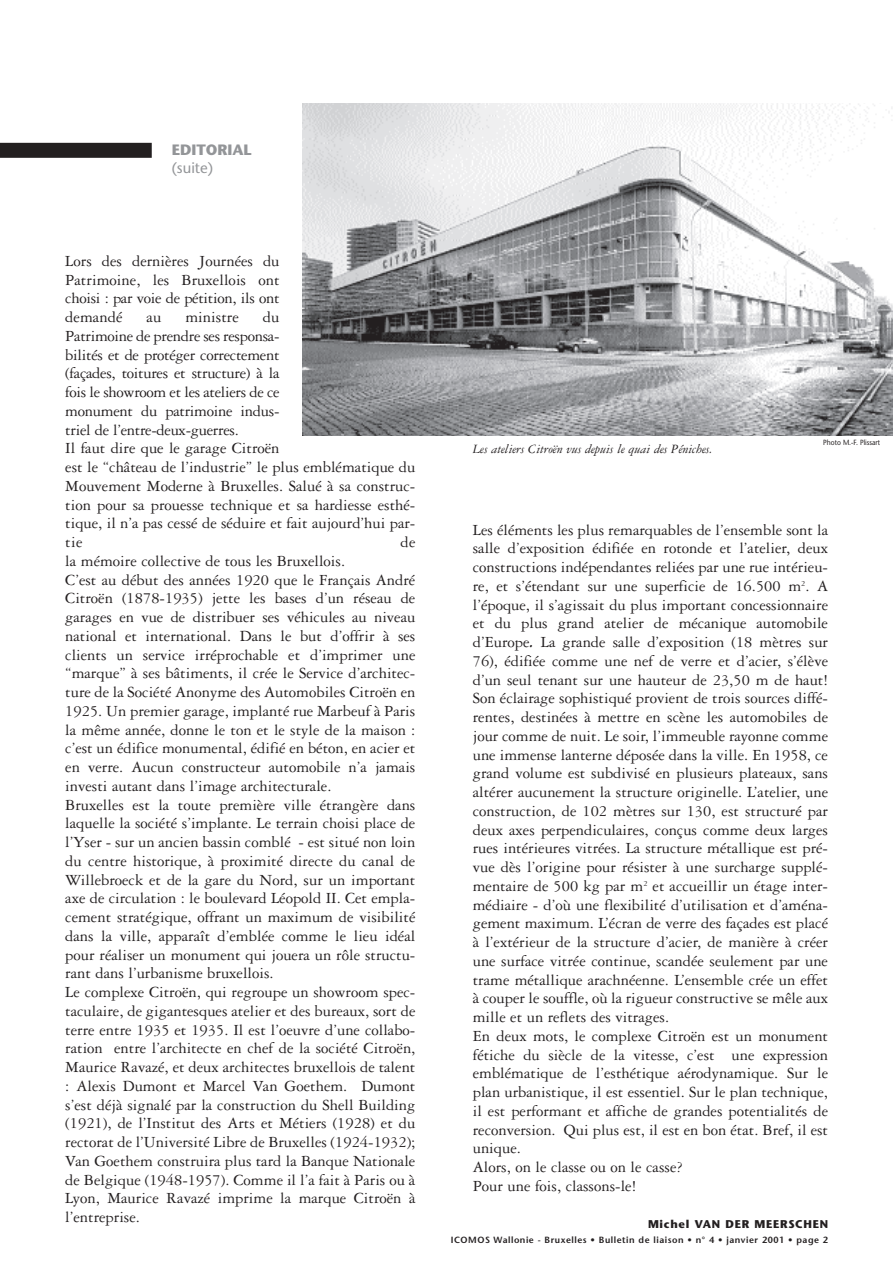
<style>
.page{position:relative;width:893px;height:1263px;background:#fff}
.page>*{position:absolute;margin:0;border:0;box-sizing:border-box;transform-origin:0 0}
.t1{font:16.5px/18.8px "Garamond Three";color:#231f20}
.t2{font:700 15px "Stone Sans";color:#939598}
.t3{font:15px "Stone Sans";color:#939598}
.t4{font:italic 13.5px "Garamond Three";color:#231f20}
.t5{font:700 11.25px "Stone Sans";letter-spacing:.065em;color:#231f20}
.t6{font:600 9px "Stone Sans";letter-spacing:.055em;color:#231f20}
.t7{font:7.5px "Stone Sans";color:#231f20;scale:.9 1}
.s1{font-weight:700;font-style:italic}
</style>
<div class="page">
<div style="left:0;top:143px;width:152px;height:15px;background:#231f20"></div>
<img style="left:302px;top:104px;width:590px;height:331px">
<p class="t2" style="left:172px;top:144px;width:82px">EDITORIAL</p>
<p class="t3" style="left:172px;top:162px;width:43px">(suite)</p>
<p class="t1" style="left:65px;top:253px;width:216px;text-align:justify">Lors des dernières Journées du Patrimoine, les Bruxellois ont choisi : par voie de pétition, ils ont demandé</p>
<p class="t1" style="left:65px;top:309px;width:351px;text-indent:198px">du<br>Patrimoine de prendre ses responsa-<br>bilités et de protéger correctement<br>(façades, toitures et structure) à la<br>fois le showroom et les ateliers de ce<br>monument du patrimoine indus-<br>triel de l’entre-deux-guerres.<br>Il faut dire que le garage Citroën<br>est le “château de l’industrie” le plus emblématique du Mouvement Moderne à Bruxelles. Salué à sa construc&shy;tion pour sa prouesse technique et sa hardiesse esthé&shy;tique, il n’a pas cessé de séduire et fait aujourd’hui par&shy;tie</p>
<p class="t1" style="left:146px;top:309px;width:16px">au</p>
<p class="t1" style="left:185px;top:309px;width:55px">ministre</p>
<p class="t1" style="left:400px;top:534px;width:16px">de</p>
<p class="t1" style="left:65px;top:553px;width:351px">la mémoire collective de tous les Bruxellois.<br>C’est au début des années 1920 que le Français André Citroën (1878-1935) jette les bases d’un réseau de garages en vue de distribuer ses véhicules au niveau national et international. Dans le but d’offrir à ses clients un service irréprochable et d’imprimer une “marque” à ses bâtiments, il crée le Service d’architec&shy;ture de la Société Anonyme des Automobiles Citroën en 1925. Un premier garage, implanté rue Marbeuf à Paris la même année, donne le ton et le style de la maison : c’est un édifice monumental, édifié en béton, en acier et en verre. Aucun constructeur automobile n’a jamais investi autant dans l’image architecturale.<br>Bruxelles est la toute première ville étrangère dans laquelle la société s’implante. Le terrain choisi place de l’Yser - sur un ancien bassin comblé - est situé non loin du centre historique, à proximité directe du canal de Willebroeck et de la gare du Nord, sur un important axe de circulation : le boulevard Léopold II. Cet empla&shy;cement stratégique, offrant un maximum de visibilité dans la ville, apparaît d’emblée comme le lieu idéal pour réaliser un monument qui jouera un rôle structu&shy;rant dans l’urbanisme bruxellois.<br>Le complexe Citroën, qui regroupe un showroom spec&shy;taculaire, de gigantesques atelier et des bureaux, sort de terre entre 1935 et 1935. Il est l’oeuvre d’une collabo&shy;ration entre l’architecte en chef de la société Citroën, Maurice Ravazé, et deux architectes bruxellois de talent : Alexis Dumont et Marcel Van Goethem. Dumont s’est déjà signalé par la construction du Shell Building (1921), de l’Institut des Arts et Métiers (1928) et du rectorat de l’Université Libre de Bruxelles (1924-1932); Van Goethem construira plus tard la Banque Nationale de Belgique (1948-1957). Comme il l’a fait à Paris ou à Lyon, Maurice Ravazé imprime la marque Citroën à l’entreprise.</p>
<p class="t4" style="left:472px;top:445px;width:242px">Les ateliers Citroën vus depuis le quai des Péniches.</p>
<p class="t7" style="left:823px;top:440px;width:65px">Photo M.-F. Plissart</p>
<p class="t1" style="left:472px;top:522px;width:357px">Les éléments les plus remarquables de l’ensemble sont la salle d’exposition édifiée en rotonde et l’atelier, deux constructions indépendantes reliées par une rue intérieu&shy;re, et s’étendant sur une superficie de 16.500 m<sup>2</sup>. A l’époque, il s’agissait du plus important concessionnaire et du plus grand atelier de mécanique automobile d’Europe<span class="s1">.</span> La grande salle d’exposition (18 mètres sur 76), édifiée comme une nef de verre et d’acier, s’élève d’un seul tenant sur une hauteur de 23,50 m de haut!<br>Son éclairage sophistiqué provient de trois sources diffé&shy;rentes, destinées à mettre en scène les automobiles de jour comme de nuit. Le soir, l’immeuble rayonne comme une immense lanterne déposée dans la ville. En 1958, ce grand volume est subdivisé en plusieurs plateaux, sans altérer aucunement la structure originelle. L’atelier, une construction, de 102 mètres sur 130, est structuré par deux axes perpendiculaires, conçus comme deux larges rues intérieures vitrées. La structure métallique est pré&shy;vue dès l’origine pour résister à une surcharge supplé&shy;mentaire de 500 kg par m<sup>2</sup> et accueillir un étage inter&shy;médiaire - d’où une flexibilité d’utilisation et d’aména&shy;gement maximum. L’écran de verre des façades est placé à l’extérieur de la structure d’acier, de manière à créer une surface vitrée continue, scandée seulement par une trame métallique arachnéenne. L’ensemble crée un effet à couper le souffle, où la rigueur constructive se mêle aux mille et un reflets des vitrages.<br>En deux mots, le complexe Citroën est un monument fétiche du siècle de la vitesse, c’est une expression emblématique de l’esthétique aérodynamique. Sur le plan urbanistique, il est essentiel. Sur le plan technique, il est performant et affiche de grandes potentialités de reconversion. Qui plus est, il est en bon état. Bref, il est unique.<br>Alors, on le classe ou on le casse?<br>Pour une fois, classons-le!</p>
<p class="t5" style="left:648px;top:1220px;width:181px">Michel VAN DER MEERSCHEN</p>
<p class="t6" style="left:451px;top:1236px;width:379px">ICOMOS Wallonie - Bruxelles • Bulletin de liaison • n° 4 • janvier 2001 • page 2</p>
</div>
